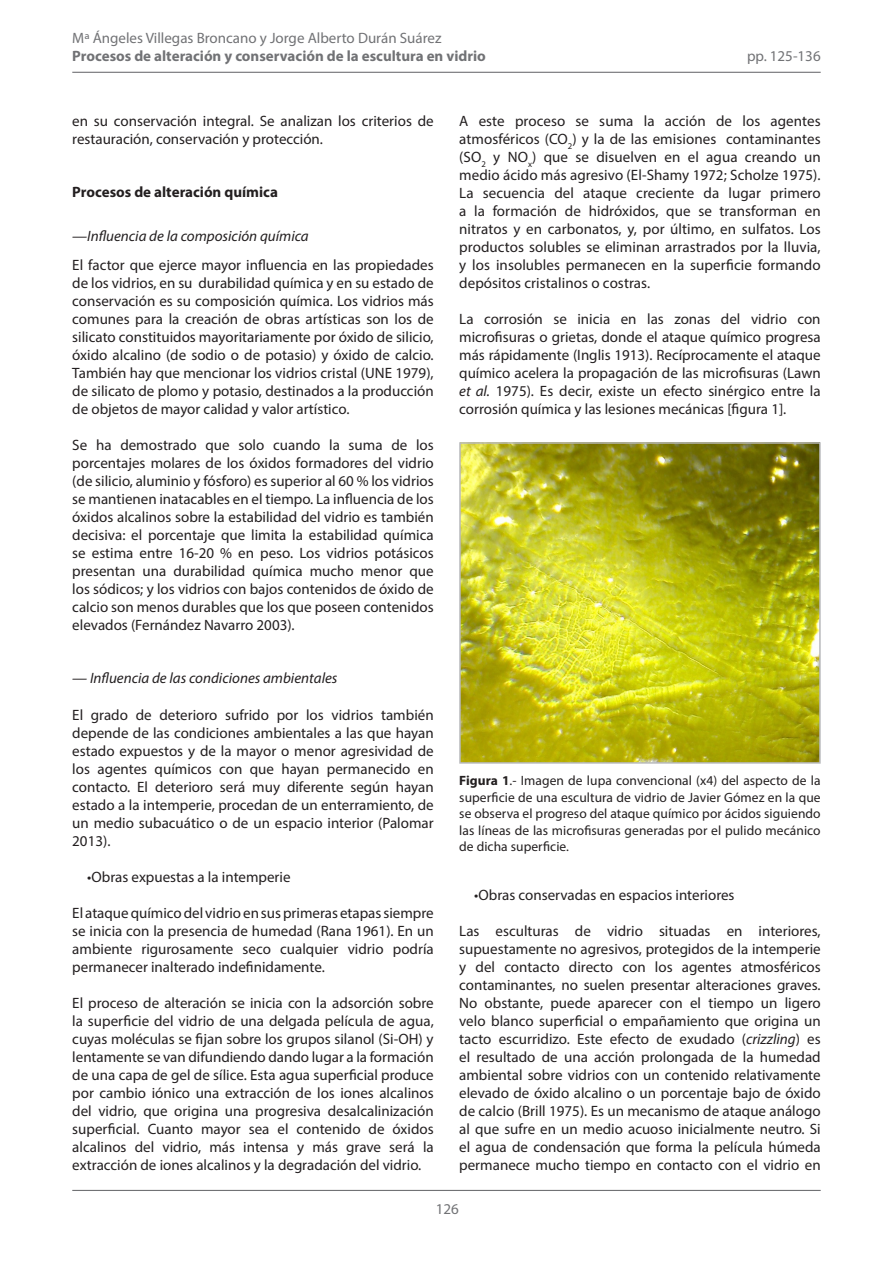
<style>
.page{position:relative;width:893px;height:1263px;background:#fff}
.page>*{position:absolute;margin:0;border:0;box-sizing:border-box;transform-origin:0 0}
.Tipo_de_texto{font:15px/18px "Myriad Pro";color:#231f20;text-align:justify}
.negrita_titulito{font:italic 15px "Myriad Pro";color:#231f20}
.Nombre_del_autor{font:15px "Myriad Pro";color:#717275}
.t1{font:700 15px "Myriad Pro";color:#717275}
.negrita_titulito-2{font:700 15px "Myriad Pro";color:#231f20}
.Pies_de_foto{font:13.5px/16.5px "Myriad Pro";letter-spacing:.005em;color:#231f20;text-align:justify}
.s1{font-style:italic}
.s2{font-weight:700}
</style>
<div class="page">
<hr style="left:72px;top:72px;width:749px;height:1px;background:#717275">
<hr style="left:72px;top:1190px;width:749px;height:1px;background:#717275">
<img style="left:462px;top:445px;width:356px;height:316px">
<div style="left:459px;top:442px;width:362px;height:322px;border:2px solid #b8b9bc"></div>
<p class="Nombre_del_autor" style="left:72px;top:29px;width:371px">Mª Ángeles Villegas Broncano y Jorge Alberto Durán Suárez</p>
<p class="t1" style="left:72px;top:46px;width:415px">Procesos de alteración y conservación de la escultura en vidrio</p>
<p class="Nombre_del_autor" style="left:747px;top:47px;width:75px">pp. 125-136</p>
<p class="Tipo_de_texto" style="left:72px;top:112px;width:363px">en su conservación integral. Se analizan los criterios de restauración, conservación y protección.</p>
<p class="negrita_titulito-2" style="left:72px;top:182px;width:207px">Procesos de alteración química</p>
<p class="negrita_titulito" style="left:72px;top:226px;width:238px">—Influencia de la composición química</p>
<p class="Tipo_de_texto" style="left:72px;top:256px;width:363px">El factor que ejerce mayor influencia en las propiedades de los vidrios, en su durabilidad química y en su estado de conservación es su composición química. Los vidrios más comunes para la creación de obras artísticas son los de silicato constituidos mayoritariamente por óxido de silicio, óxido alcalino (de sodio o de potasio) y óxido de calcio.<br>También hay que mencionar los vidrios cristal (UNE 1979), de silicato de plomo y potasio, destinados a la producción de objetos de mayor calidad y valor artístico.</p>
<p class="Tipo_de_texto" style="left:72px;top:436px;width:363px">Se ha demostrado que solo cuando la suma de los porcentajes molares de los óxidos formadores del vidrio (de silicio, aluminio y fósforo) es superior al 60 % los vidrios se mantienen inatacables en el tiempo. La influencia de los óxidos alcalinos sobre la estabilidad del vidrio es también decisiva: el porcentaje que limita la estabilidad química se estima entre 16-20 % en peso. Los vidrios potásicos presentan una durabilidad química mucho menor que los sódicos; y los vidrios con bajos contenidos de óxido de calcio son menos durables que los que poseen contenidos elevados (Fernández Navarro 2003).</p>
<p class="negrita_titulito" style="left:72px;top:669px;width:267px">— Influencia de las condiciones ambientales</p>
<p class="Tipo_de_texto" style="left:72px;top:706px;width:363px">El grado de deterioro sufrido por los vidrios también depende de las condiciones ambientales a las que hayan estado expuestos y de la mayor o menor agresividad de los agentes químicos con que hayan permanecido en contacto. El deterioro será muy diferente según hayan estado a la intemperie, procedan de un enterramiento, de un medio subacuático o de un espacio interior (Palomar 2013).</p>
<p class="Tipo_de_texto" style="left:87px;top:868px;width:205px">•Obras expuestas a la intemperie</p>
<p class="Tipo_de_texto" style="left:72px;top:904px;width:363px">El ataque químico del vidrio en sus primeras etapas siempre se inicia con la presencia de humedad (Rana 1961). En un ambiente rigurosamente seco cualquier vidrio podría permanecer inalterado indefinidamente.</p>
<p class="Tipo_de_texto" style="left:72px;top:994px;width:363px">El proceso de alteración se inicia con la adsorción sobre la superficie del vidrio de una delgada película de agua, cuyas moléculas se fijan sobre los grupos silanol (Si-OH) y lentamente se van difundiendo dando lugar a la formación de una capa de gel de sílice. Esta agua superficial produce por cambio iónico una extracción de los iones alcalinos del vidrio, que origina una progresiva desalcalinización superficial. Cuanto mayor sea el contenido de óxidos alcalinos del vidrio, más intensa y más grave será la extracción de iones alcalinos y la degradación del vidrio.</p>
<p class="Tipo_de_texto" style="left:459px;top:112px;width:363px">A este proceso se suma la acción de los agentes atmosféricos (CO<sub>2</sub>) y la de las emisiones contaminantes (SO<sub>2</sub> y NO<sub>x</sub>) que se disuelven en el agua creando un medio ácido más agresivo (El-Shamy 1972; Scholze 1975).<br>La secuencia del ataque creciente da lugar primero a la formación de hidróxidos, que se transforman en nitratos y en carbonatos, y, por último, en sulfatos. Los productos solubles se eliminan arrastrados por la lluvia, y los insolubles permanecen en la superficie formando depósitos cristalinos o costras.</p>
<p class="Tipo_de_texto" style="left:459px;top:310px;width:363px">La corrosión se inicia en las zonas del vidrio con microfisuras o grietas, donde el ataque químico progresa más rápidamente (Inglis 1913). Recíprocamente el ataque químico acelera la propagación de las microfisuras (Lawn <span class="s1">et al.</span> 1975). Es decir, existe un efecto sinérgico entre la corrosión química y las lesiones mecánicas [figura 1].</p>
<p class="Pies_de_foto" style="left:459px;top:772px;width:363px"><span class="s2">Figura 1</span>.- Imagen de lupa convencional (x4) del aspecto de la superficie de una escultura de vidrio de Javier Gómez en la que se observa el progreso del ataque químico por ácidos siguiendo las líneas de las microfisuras generadas por el pulido mecánico de dicha superficie.</p>
<p class="Tipo_de_texto" style="left:474px;top:886px;width:262px">•Obras conservadas en espacios interiores</p>
<p class="Tipo_de_texto" style="left:459px;top:922px;width:363px">Las esculturas de vidrio situadas en interiores, supuestamente no agresivos, protegidos de la intemperie y del contacto directo con los agentes atmosféricos contaminantes, no suelen presentar alteraciones graves.<br>No obstante, puede aparecer con el tiempo un ligero velo blanco superficial o empañamiento que origina un tacto escurridizo. Este efecto de exudado (<span class="s1">crizzling</span>) es el resultado de una acción prolongada de la humedad ambiental sobre vidrios con un contenido relativamente elevado de óxido alcalino o un porcentaje bajo de óxido de calcio (Brill 1975). Es un mecanismo de ataque análogo al que sufre en un medio acuoso inicialmente neutro. Si el agua de condensación que forma la película húmeda permanece mucho tiempo en contacto con el vidrio en</p>
<p class="Nombre_del_autor" style="left:436px;top:1200px;width:25px">126</p>
</div>
